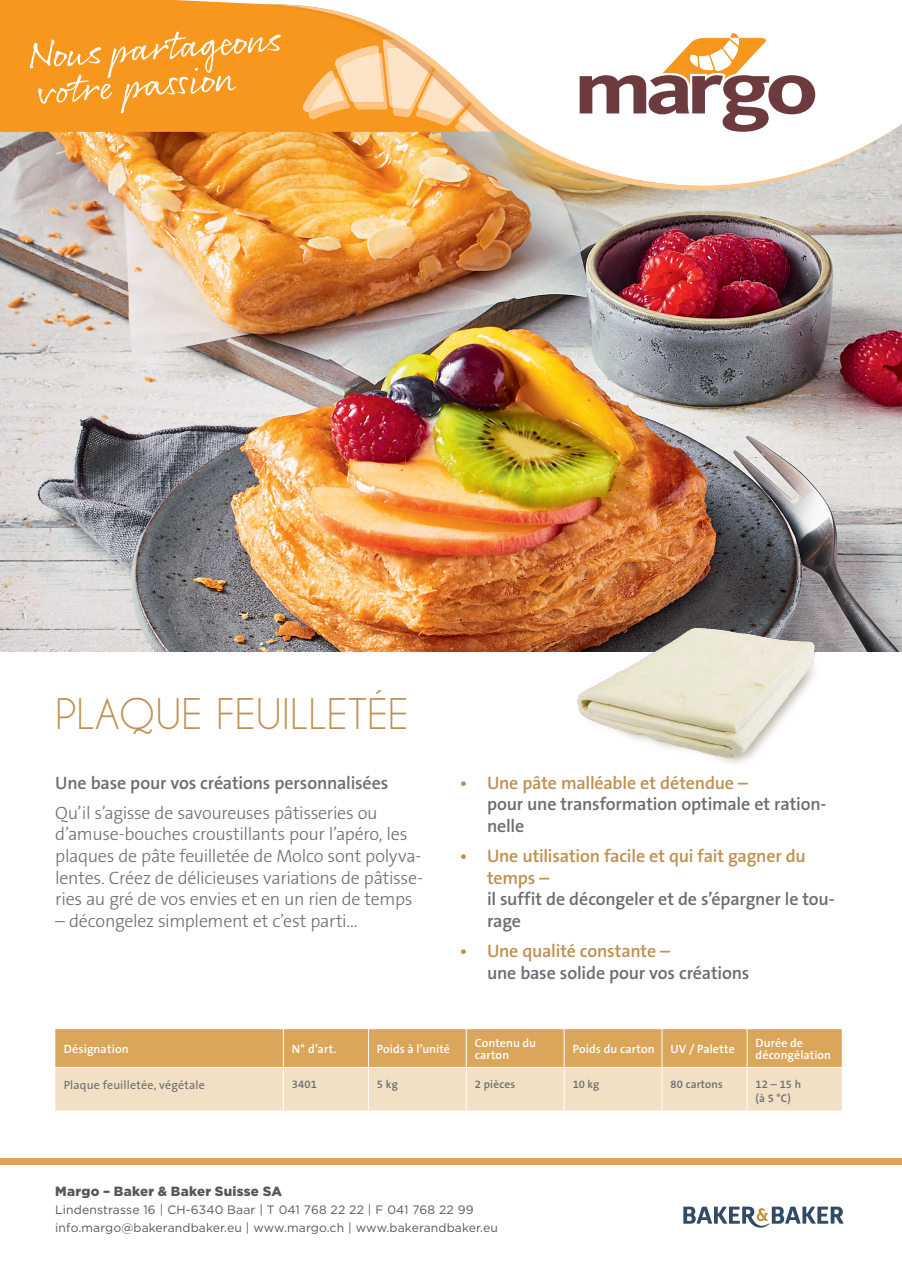
<style>
.page{position:relative;width:902px;height:1272px;background:#fff}
.page>*{position:absolute;margin:0;border:0;box-sizing:border-box;transform-origin:0 0}
.t1{font:39.6px "Caviar Dreams";color:#c08f50}
.t2{font:300 18px/21.6px "The Sans B3";letter-spacing:-.015em;color:#6c6d70}
.t3{font:600 18px/21.6px "The Sans B6";letter-spacing:-.01em;color:#6c6d70}
.t4{font:600 18px/21.6px "The Sans B6";letter-spacing:-.015em;color:#c08f50}
.t5{font:900 13.35px "Gotham";letter-spacing:.02em;color:#57585a}
.t6{font:12.15px/18px "Gotham";letter-spacing:.01em;color:#57585a}
.t7{font:600 12px/12px "The Sans B6";letter-spacing:.01em;color:#fff}
.t8{font:12px "The Sans B5 Plain";letter-spacing:.01em;color:#6c6d70}
.t9{font:600 11.25px/13.5px "The Sans B6";letter-spacing:.01em;color:#6c6d70}
</style>
<div class="page">
<img style="left:0;top:190px;width:901px;height:461px">
<svg style="left:0;top:0;width:901px;height:190px;background:#e9a452"></svg>
<svg style="left:271px;top:4px;width:626px;height:186px"></svg>
<svg style="left:30px;top:32px;width:251px;height:81px;background:#f7a237"></svg>
<svg style="left:579px;top:32px;width:236px;height:100px"></svg>
<div style="left:0;top:1158px;width:901px;height:6px;background:#daa65b"></div>
<svg style="left:683px;top:1206px;width:160px;height:21px"></svg>
<img style="left:572px;top:616px;width:252px;height:148px">
<svg style="left:55px;top:1029px;width:786px;height:81px;background:#e6c593"></svg>
<hr style="left:283px;top:1029px;width:1px;height:38px;background:#fff">
<hr style="left:368px;top:1029px;width:1px;height:38px;background:#fff">
<hr style="left:466px;top:1029px;width:1px;height:38px;background:#fff">
<hr style="left:563px;top:1029px;width:1px;height:38px;background:#fff">
<hr style="left:661px;top:1029px;width:1px;height:38px;background:#fff">
<hr style="left:746px;top:1029px;width:1px;height:38px;background:#fff">
<hr style="left:283px;top:1067px;width:1px;height:43px;background:#fff">
<hr style="left:368px;top:1067px;width:1px;height:43px;background:#fff">
<hr style="left:466px;top:1067px;width:1px;height:43px;background:#fff">
<hr style="left:563px;top:1067px;width:1px;height:43px;background:#fff">
<hr style="left:661px;top:1067px;width:1px;height:43px;background:#fff">
<hr style="left:746px;top:1067px;width:1px;height:43px;background:#fff">
<hr style="left:55px;top:1067px;width:228px;height:1px;background:#fff">
<hr style="left:283px;top:1067px;width:85px;height:1px;background:#fff">
<hr style="left:368px;top:1067px;width:98px;height:1px;background:#fff">
<hr style="left:466px;top:1067px;width:98px;height:1px;background:#fff">
<hr style="left:564px;top:1067px;width:98px;height:1px;background:#fff">
<hr style="left:662px;top:1067px;width:85px;height:1px;background:#fff">
<hr style="left:747px;top:1067px;width:94px;height:1px;background:#fff">
<h1 class="t1" style="left:55px;top:690px;width:355px">PLAQUE FEUILLETÉE</h1>
<p class="t3" style="left:55px;top:772px;width:334px">Une base pour vos créations personnalisées</p>
<p class="t2" style="left:55px;top:802px;width:369px">Qu’il s’agisse de savoureuses pâtisseries ou d’amuse-bouches croustillants pour l’apéro, les plaques de pâte feuilletée de Molco sont polyva&shy;lentes. Créez de délicieuses variations de pâtisse&shy;ries au gré de vos envies et en un rien de temps</p>
<p class="t2" style="left:55px;top:910px;width:304px">– décongelez simplement et c’est parti...</p>
<p class="t4" style="left:460px;top:772px;width:289px">• Une pâte malléable et détendue –</p>
<p class="t3" style="left:487px;top:794px;width:341px">pour une transformation optimale et ration&shy;nelle</p>
<p class="t4" style="left:487px;top:845px;width:320px;text-indent:-27px">• Une utilisation facile et qui fait gagner du temps –</p>
<p class="t3" style="left:487px;top:889px;width:349px">il suffit de décongeler et de s’épargner le tou&shy;rage</p>
<p class="t4" style="left:460px;top:940px;width:211px">• Une qualité constante –</p>
<p class="t3" style="left:487px;top:962px;width:264px">une base solide pour vos créations</p>
<p class="t7" style="left:64px;top:1042px;width:66px">Désignation</p>
<p class="t7" style="left:292px;top:1042px;width:46px">N° d’art.</p>
<p class="t7" style="left:377px;top:1042px;width:75px">Poids à l’unité</p>
<p class="t7" style="left:475px;top:1036px;width:63px">Contenu du carton</p>
<p class="t7" style="left:572px;top:1042px;width:84px">Poids du carton</p>
<p class="t7" style="left:670px;top:1042px;width:66px">UV / Palette</p>
<p class="t7" style="left:755px;top:1036px;width:77px">Durée de décongélation</p>
<p class="t8" style="left:64px;top:1078px;width:143px">Plaque feuilletée, végétale</p>
<p class="t9" style="left:292px;top:1078px;width:27px">3401</p>
<p class="t9" style="left:377px;top:1078px;width:22px">5 kg</p>
<p class="t9" style="left:475px;top:1078px;width:42px">2 pièces</p>
<p class="t9" style="left:572px;top:1078px;width:28px">10 kg</p>
<p class="t9" style="left:670px;top:1078px;width:54px">80 cartons</p>
<p class="t9" style="left:755px;top:1078px;width:47px">12 – 15 h (à 5 °C)</p>
<p class="t5" style="left:55px;top:1182px;width:228px">Margo – Baker &amp; Baker Suisse SA</p>
<p class="t6" style="left:55px;top:1200px;width:444px">Lindenstrasse 16 | CH-6340 Baar | T 041 768 22 22 | F 041 768 22 99 info.margo@bakerandbaker.eu | www.margo.ch | www.bakerandbaker.eu</p>
</div>
